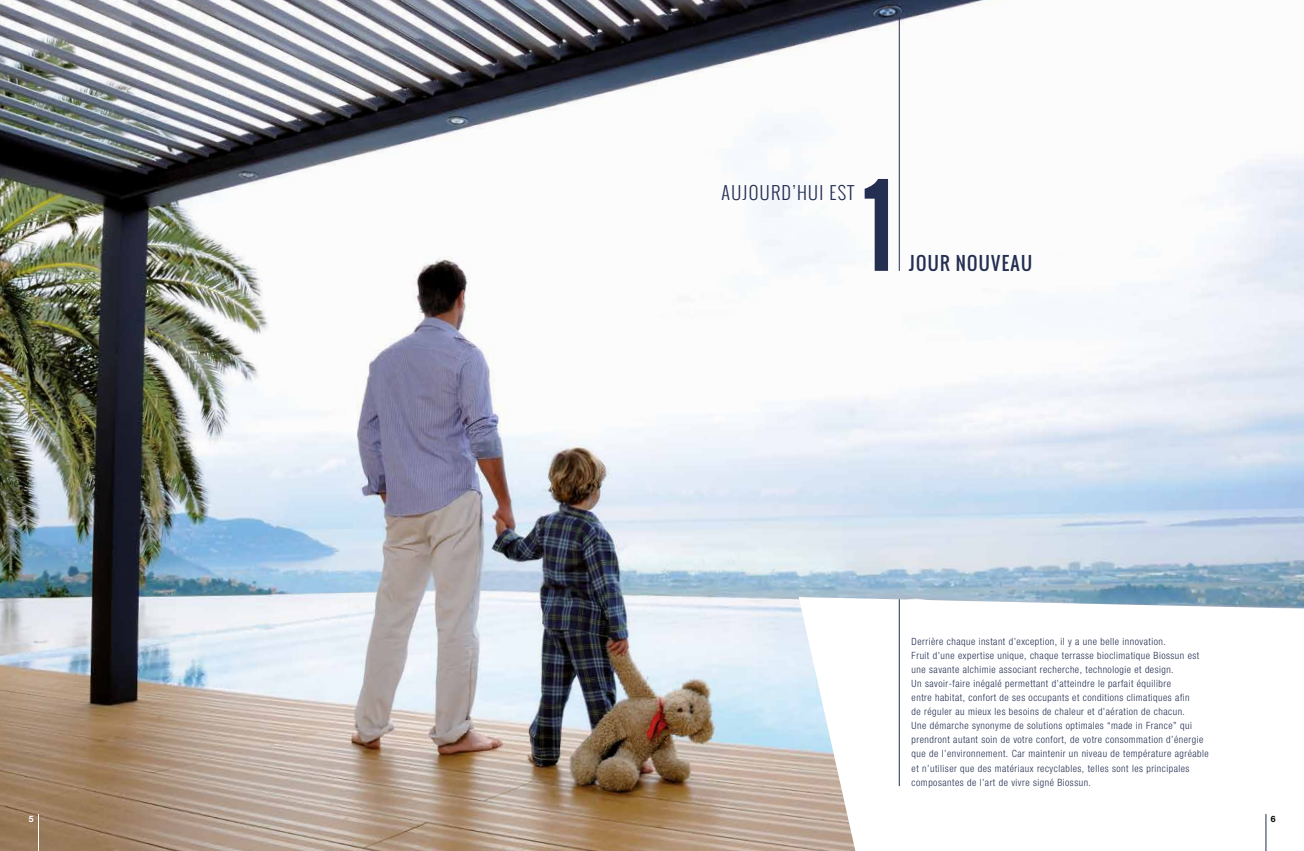
<style>
.page{position:relative;width:1304px;height:851px;background:#fff}
.page>*{position:absolute;margin:0;border:0;box-sizing:border-box;transform-origin:0 0}
.t1{font:105px "Oswald";color:#232e51}
.t2{font:300 18px "Oswald";letter-spacing:.07em;color:#232e51}
.t3{font:18px "Oswald";letter-spacing:.07em;color:#232e51}
.t4{font:300 condensed 10px/14px "Helvetica Neue";letter-spacing:.05em;color:#232e51}
.t5{font:700 8.6px "Helvetica Neue";color:#fff}
.t6{font:700 8.6px "Helvetica Neue";color:#000}
</style>
<div class="page">
<img style="left:0;top:0;width:1304px;height:850px">
<svg style="left:799px;top:597px;width:505px;height:253px"></svg>
<hr style="left:899px;top:17px;width:1px;height:254px;background:#232e51">
<hr style="left:899px;top:599px;width:1px;height:187px;background:#232e51">
<hr style="left:1265px;top:813px;width:1px;height:37px;background:#232e51">
<hr style="left:38px;top:813px;width:1px;height:37px;background:#fff">
<h2 class="t2" style="left:722px;top:179px;width:134px">AUJOURD’HUI EST</h2>
<h1 class="t1" style="left:861px;top:146px;width:35px">1</h1>
<h2 class="t3" style="left:909px;top:249px;width:124px">JOUR NOUVEAU</h2>
<p class="t4" style="left:912px;top:634px;width:299px">Derrière chaque instant d’exception, il y a une belle innovation.<br>Fruit d’une expertise unique, chaque terrasse bioclimatique Biossun est une savante alchimie associant recherche, technologie et design.<br>Un savoir-faire inégalé permettant d’atteindre le parfait équilibre<br>entre habitat, confort de ses occupants et conditions climatiques afin<br>de réguler au mieux les besoins de chaleur et d’aération de chacun.<br>Une démarche synonyme de solutions optimales “made in France” qui prendront autant soin de votre confort, de votre consommation d’énergie que de l’environnement. Car maintenir un niveau de température agréable et n’utiliser que des matériaux recyclables, telles sont les principales composantes de l’art de vivre signé Biossun.</p>
<p class="t5" style="left:29px;top:812px;width:6px">5</p>
<p class="t6" style="left:1271px;top:812px;width:6px">6</p>
</div>
